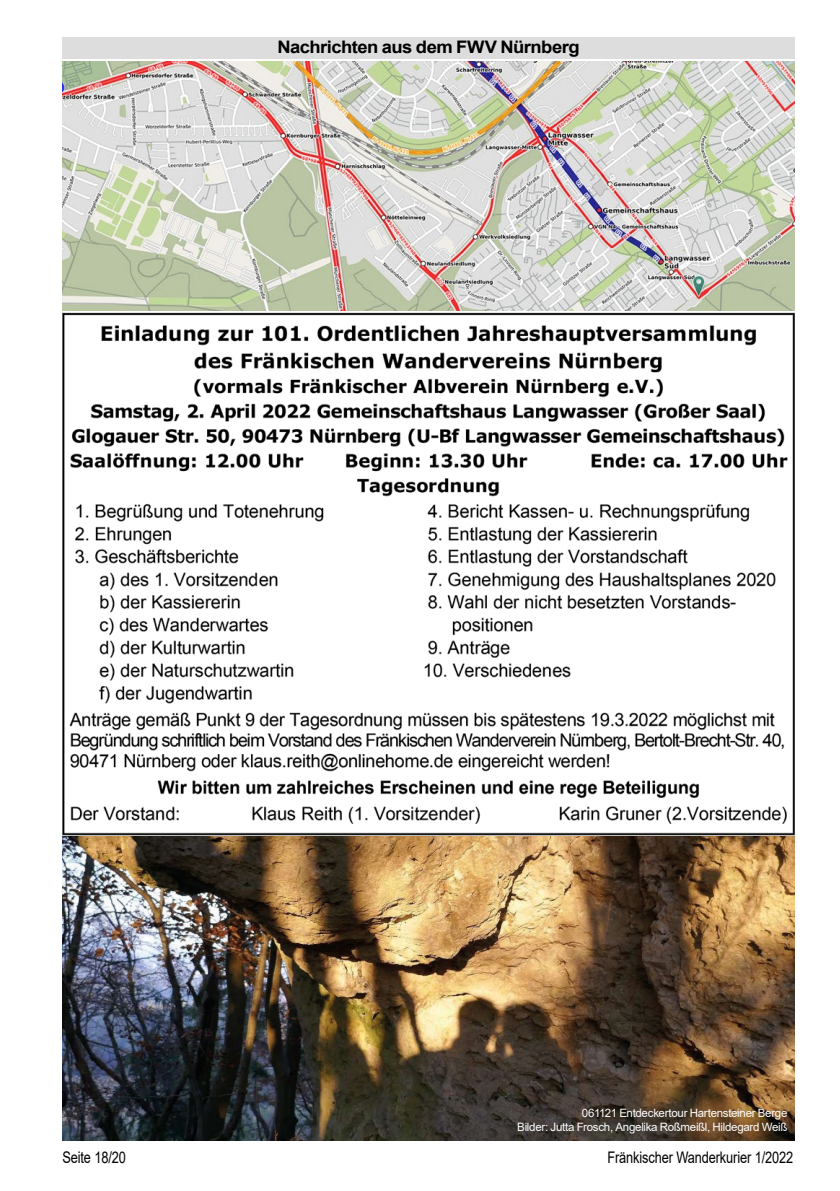
<style>
.page{position:relative;width:840px;height:1191px;background:#fff}
.page>*{position:absolute;margin:0;border:0;box-sizing:border-box;transform-origin:0 0}
.Überschrift_auf_hell{font:700 17.2px "Arial";letter-spacing:-.03em;color:#000;scale:1.07 1}
.t1{font:16px "Arial";letter-spacing:-.01em;color:#000;scale:.8 1}
.t2{font:11.6px "Arial";letter-spacing:-.025em;color:#fff}
</style>
<div class="page">
<div style="left:62px;top:37px;width:732px;height:22px;background:#ddd"></div>
<img style="left:62px;top:61px;width:731px;height:249px">
<img style="left:62px;top:313px;width:731px;height:827px">
<p class="Überschrift_auf_hell" style="left:277px;top:35px;width:284px">Nachrichten aus dem FWV Nürnberg</p>
<p class="t2" style="left:581px;top:1104px;width:207px">061121 Entdeckertour Hartensteiner Berge</p>
<p class="t2" style="left:517px;top:1118px;width:271px">Bilder: Jutta Frosch, Angelika Roßmeißl, Hildegard Weiß</p>
<h2 class="t1" style="left:62px;top:1146px;width:81px">Seite 18/20</h2>
<h2 class="t1" style="left:607px;top:1146px;width:234px">Fränkischer Wanderkurier 1/2022</h2>
</div>
